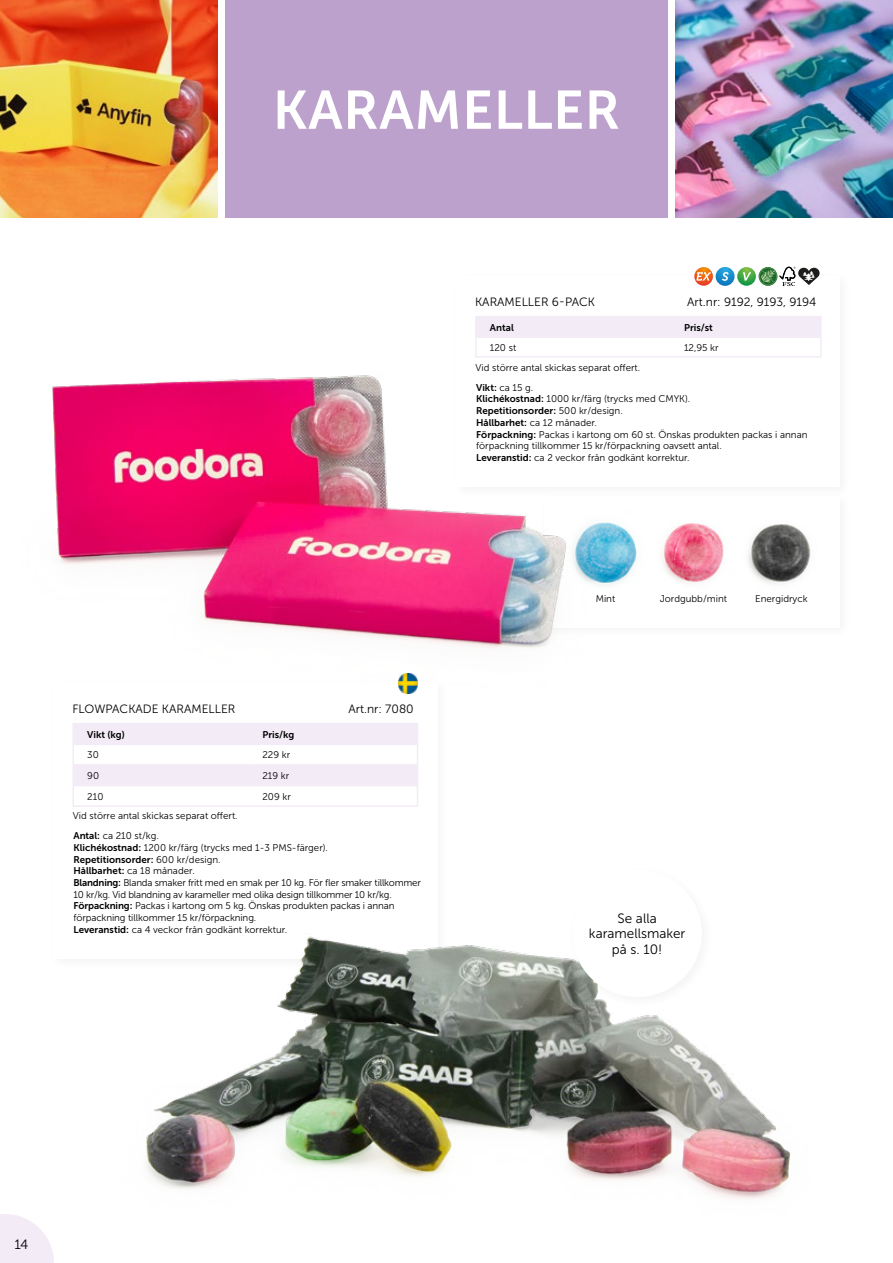
<style>
.page{position:relative;width:893px;height:1263px;background:#fff}
.page>*{position:absolute;margin:0;border:0;box-sizing:border-box;transform-origin:0 0}
.t1{font:54px "Museo Sans 700";letter-spacing:.01em;color:#fff}
.t2{font:13.5px/15.8px "Museo Sans 300";color:#000;text-align:center}
.t3{font:13.5px "Museo 300";color:#000}
.t4{font:12px "Museo Sans 300";color:#000}
.t5{font:9.75px/11.7px "Museo Sans 300";color:#000}
.t6{font:9.75px "Museo Sans 700";color:#000}
.s1{font-family:"Museo Sans 700"}
.s2{font-family:"Museo Sans 300"}
</style>
<div class="page">
<svg style="left:0;top:1214px;width:54px;height:49px"></svg>
<div style="left:225px;top:0;width:443px;height:217px;background:#bca1cd"></div>
<img style="left:0;top:0;width:217px;height:217px">
<img style="left:676px;top:0;width:217px;height:217px">
<hr style="left:475px;top:356px;width:195px;height:2px;background:#f3ecf6">
<hr style="left:670px;top:356px;width:152px;height:2px;background:#f3ecf6">
<hr style="left:475px;top:316px;width:195px;height:1px;background:#f3ecf6">
<hr style="left:670px;top:316px;width:152px;height:1px;background:#f3ecf6">
<svg style="left:606px;top:317px;width:216px;height:39px"></svg>
<hr style="left:477px;top:336px;width:193px;height:2px;background:#f3ecf6">
<hr style="left:670px;top:336px;width:152px;height:2px;background:#f3ecf6">
<hr style="left:72px;top:723px;width:176px;height:1px;background:#f3ecf6">
<hr style="left:248px;top:723px;width:170px;height:1px;background:#f3ecf6">
<hr style="left:72px;top:805px;width:176px;height:2px;background:#f3ecf6">
<hr style="left:248px;top:805px;width:170px;height:2px;background:#f3ecf6">
<svg style="left:73px;top:724px;width:345px;height:81px"></svg>
<img style="left:662px;top:523px;width:62px;height:60px">
<img style="left:606px;top:522px;width:31px;height:63px">
<img style="left:748px;top:524px;width:63px;height:60px">
<img style="left:52px;top:317px;width:554px;height:357px">
<img style="left:146px;top:936px;width:645px;height:263px">
<div style="left:566px;top:864px;width:148px;height:145px;background:#000;opacity:.05"></div>
<div style="left:572px;top:870px;width:130px;height:127px;background:#fff;border-radius:50%"></div>
<svg style="left:737px;top:267px;width:19px;height:19px"></svg>
<svg style="left:743px;top:272px;width:8px;height:9px"></svg>
<svg style="left:716px;top:267px;width:18px;height:19px"></svg>
<svg style="left:722px;top:272px;width:6px;height:9px"></svg>
<svg style="left:694px;top:267px;width:19px;height:19px"></svg>
<svg style="left:696px;top:272px;width:15px;height:9px"></svg>
<svg style="left:759px;top:267px;width:61px;height:19px"></svg>
<img style="left:398px;top:674px;width:20px;height:19px">
<h1 class="t1" style="left:273px;top:80px;width:349px">KARAMELLER</h1>
<p class="t4" style="left:475px;top:296px;width:122px">KARAMELLER 6-PACK</p>
<p class="t4" style="left:687px;top:296px;width:131px">Art.nr: 9192, 9193, 9194</p>
<p class="t6" style="left:490px;top:322px;width:25px">Antal</p>
<p class="t6" style="left:684px;top:322px;width:30px">Pris/st</p>
<p class="t5" style="left:490px;top:342px;width:28px">120 st</p>
<p class="t5" style="left:684px;top:342px;width:36px">12,95 kr</p>
<p class="t5" style="left:475px;top:362px;width:166px">Vid större antal skickas separat offert.</p>
<p class="t5" style="left:476px;top:382px;width:216px"><span class="s1">Vikt:</span> ca 15 g.<br><span class="s1">Klichékostnad:</span> 1000 kr/färg (trycks med CMYK).</p>
<p class="t6" style="left:476px;top:405px;width:148px">Repetitionsorder: <span class="s2">500 kr/design.</span></p>
<p class="t5" style="left:476px;top:417px;width:333px"><span class="s1">Hållbarhet:</span> ca 12 månader.<br><span class="s1">Förpackning:</span> Packas i kartong om 60 st. Önskas produkten packas i annan förpackning tillkommer 15 kr/förpackning oavsett antal.<br><span class="s1">Leveranstid:</span> ca 2 veckor från godkänt korrektur.</p>
<p class="t4" style="left:72px;top:703px;width:164px">FLOWPACKADE KARAMELLER</p>
<p class="t4" style="left:348px;top:703px;width:67px">Art.nr: 7080</p>
<p class="t6" style="left:87px;top:729px;width:39px">Vikt (kg)</p>
<p class="t6" style="left:262px;top:729px;width:34px">Pris/kg</p>
<p class="t5" style="left:87px;top:749px;width:13px">30</p>
<p class="t5" style="left:262px;top:749px;width:29px">229 kr</p>
<p class="t5" style="left:87px;top:770px;width:13px">90</p>
<p class="t5" style="left:262px;top:770px;width:28px">219 kr</p>
<p class="t5" style="left:87px;top:790px;width:18px">210</p>
<p class="t5" style="left:262px;top:790px;width:30px">209 kr</p>
<p class="t5" style="left:73px;top:810px;width:166px">Vid större antal skickas separat offert.</p>
<p class="t5" style="left:73px;top:830px;width:256px"><span class="s1">Antal:</span> ca 210 st/kg.<br><span class="s1">Klichékostnad:</span> 1200 kr/färg (trycks med 1-3 PMS-färger).</p>
<p class="t6" style="left:73px;top:854px;width:149px">Repetitionsorder: <span class="s2">600 kr/design.</span></p>
<p class="t5" style="left:73px;top:865px;width:349px"><span class="s1">Hållbarhet:</span> ca 18 månader.<br><span class="s1">Blandning:</span> Blanda smaker fritt med en smak per 10 kg. För fler smaker tillkommer 10 kr/kg. Vid blandning av karameller med olika design tillkommer 10 kr/kg.<br><span class="s1">Förpackning:</span> Packas i kartong om 5 kg. Önskas produkten packas i annan förpackning tillkommer 15 kr/förpackning.<br><span class="s1">Leveranstid:</span> ca 4 veckor från godkänt korrektur.</p>
<p class="t5" style="left:596px;top:593px;width:21px">Mint</p>
<p class="t5" style="left:660px;top:593px;width:69px">Jordgubb/mint</p>
<p class="t5" style="left:755px;top:593px;width:54px">Energidryck</p>
<h2 class="t2" style="left:589px;top:910px;width:98px">Se alla karamellsmaker på s. 10!</h2>
<h2 class="t3" style="left:14px;top:1237px;width:15px">14</h2>
</div>
